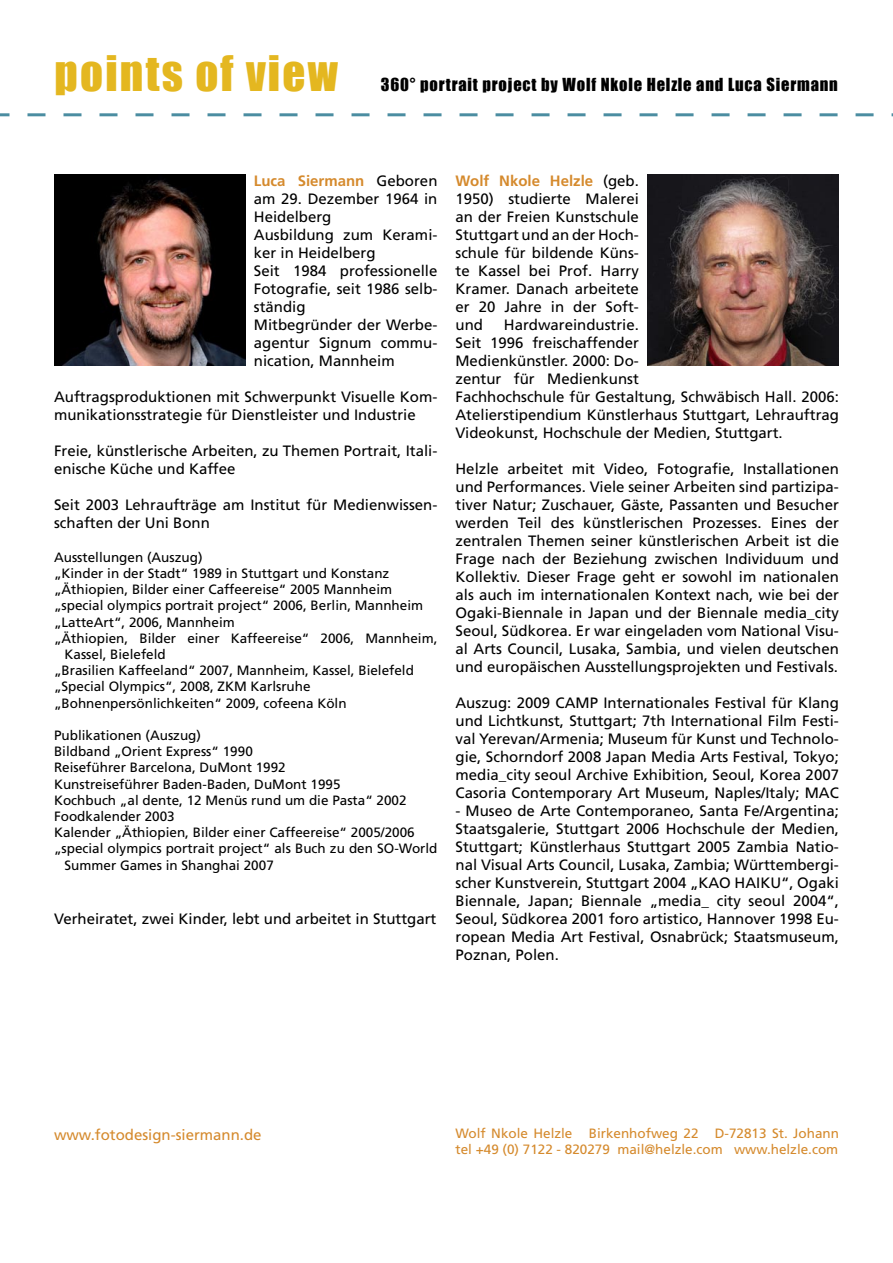
<style>
.page{position:relative;width:893px;height:1263px;background:#fff}
.page>*{position:absolute;margin:0;border:0;box-sizing:border-box;transform-origin:0 0}
.t1{font:45px "Impact";letter-spacing:.05em;color:#e4b720}
.t2{font:16.5px "Impact";letter-spacing:.05em;color:#000}
.t3{font:15px/18px "Frutiger";color:#000}
.t4{font:15px "Frutiger";color:#d58a2d}
.t5{font:13.5px "Frutiger";color:#000}
.t6{font:13.5px/16.2px "Frutiger";color:#d58a2d}
.s1{font-weight:700;color:#d58a2d}
</style>
<div class="page">
<svg style="left:0;top:113px;width:893px;height:3px"></svg>
<img style="left:647px;top:174px;width:192px;height:192px">
<img style="left:54px;top:174px;width:191px;height:192px">
<h1 class="t1" style="left:55px;top:38px;width:285px">points of view</h1>
<p class="t2" style="left:381px;top:72px;width:458px">360° portrait project by Wolf Nkole Helzle and Luca Siermann</p>
<p class="t3" style="left:254px;top:171px;width:185px"><span class="s1">Luca Siermann</span> Geboren am 29. Dezember 1964 in<br>Heidelberg<br>Ausbildung zum Kerami&shy;ker in Heidelberg<br>Seit 1984 professionelle<br>Fotografie, seit 1986 selb&shy;ständig<br>Mitbegründer der Werbe&shy;agentur Signum commu&shy;nication, Mannheim</p>
<p class="t3" style="left:54px;top:387px;width:385px">Auftragsproduktionen mit Schwerpunkt Visuelle Kom&shy;munikationsstrategie für Dienstleister und Industrie</p>
<p class="t3" style="left:54px;top:441px;width:385px">Freie, künstlerische Arbeiten, zu Themen Portrait, Itali&shy;enische Küche und Kaffee</p>
<p class="t3" style="left:54px;top:495px;width:385px">Seit 2003 Lehraufträge am Institut für Medienwissen&shy;schaften der Uni Bonn</p>
<p class="t5" style="left:54px;top:549px;width:150px">Ausstellungen (Auszug)</p>
<p class="t5" style="left:54px;top:565px;width:337px">„Kinder in der Stadt“ 1989 in Stuttgart und Konstanz</p>
<p class="t5" style="left:54px;top:582px;width:340px">„Äthiopien, Bilder einer Caffeereise“ 2005 Mannheim</p>
<p class="t5" style="left:54px;top:598px;width:371px">„special olympics portrait project“ 2006, Berlin, Mannheim</p>
<p class="t5" style="left:54px;top:614px;width:182px">„LatteArt“, 2006, Mannheim</p>
<p class="t5" style="left:54px;top:630px;width:385px">„Äthiopien, Bilder einer Kaffeereise“ 2006, Mannheim,</p>
<p class="t5" style="left:64px;top:646px;width:103px">Kassel, Bielefeld</p>
<p class="t5" style="left:54px;top:663px;width:361px">„Brasilien Kaffeeland“ 2007, Mannheim, Kassel, Bielefeld</p>
<p class="t5" style="left:54px;top:679px;width:258px">„Special Olympics“, 2008, ZKM Karlsruhe</p>
<p class="t5" style="left:54px;top:695px;width:294px">„Bohnenpersönlichkeiten“ 2009, cofeena Köln</p>
<p class="t5" style="left:54px;top:727px;width:149px">Publikationen (Auszug)</p>
<p class="t5" style="left:54px;top:744px;width:200px">Bildband „Orient Express“ 1990</p>
<p class="t5" style="left:54px;top:760px;width:233px">Reiseführer Barcelona, DuMont 1992</p>
<p class="t5" style="left:54px;top:776px;width:288px">Kunstreiseführer Baden-Baden, DuMont 1995</p>
<p class="t5" style="left:54px;top:792px;width:354px">Kochbuch „al dente, 12 Menüs rund um die Pasta“ 2002</p>
<p class="t5" style="left:54px;top:808px;width:122px">Foodkalender 2003</p>
<p class="t5" style="left:54px;top:825px;width:362px">Kalender „Äthiopien, Bilder einer Caffeereise“ 2005/2006</p>
<p class="t5" style="left:54px;top:841px;width:385px">„special olympics portrait project“ als Buch zu den SO-World</p>
<p class="t5" style="left:64px;top:857px;width:211px">Summer Games in Shanghai 2007</p>
<p class="t3" style="left:54px;top:909px;width:384px">Verheiratet, zwei Kinder, lebt und arbeitet in Stuttgart</p>
<p class="t3" style="left:455px;top:171px;width:185px;text-align:justify"><span class="s1">Wolf Nkole Helzle</span> (geb.<br>1950) studierte Malerei an der Freien Kunstschule Stuttgart und an der Hoch&shy;schule für bildende Küns&shy;te Kassel bei Prof. Harry Kramer. Danach arbeitete er 20 Jahre in der Soft&shy;und</p>
<p class="t3" style="left:455px;top:315px;width:385px;text-indent:48px">Hardwareindustrie.<br>Seit 1996 freischaffender<br>Medienkünstler. 2000: Do-<br>zentur für Medienkunst<br>Fachhochschule für Gestaltung, Schwäbisch Hall. 2006:<br>Atelierstipendium Künstlerhaus Stuttgart, Lehrauftrag Videokunst, Hochschule der Medien, Stuttgart.</p>
<p class="t3" style="left:455px;top:459px;width:385px;text-align:justify">Helzle arbeitet mit Video, Fotografie, Installationen und Performances. Viele seiner Arbeiten sind partizipa&shy;tiver Natur; Zuschauer, Gäste, Passanten und Besucher werden Teil des künstlerischen Prozesses. Eines der zentralen Themen seiner künstlerischen Arbeit ist die Frage nach der Beziehung zwischen Individuum und Kollektiv. Dieser Frage geht er sowohl im nationalen als auch im internationalen Kontext nach, wie bei der Ogaki-Biennale in Japan und der Biennale media_city Seoul, Südkorea. Er war eingeladen vom National Visu&shy;al Arts Council, Lusaka, Sambia, und vielen deutschen und europäischen Ausstellungsprojekten und Festivals.</p>
<p class="t3" style="left:455px;top:693px;width:385px;text-align:justify">Auszug: 2009 CAMP Internationales Festival für Klang und Lichtkunst, Stuttgart; 7th International Film Festi&shy;val Yerevan/Armenia; Museum für Kunst und Technolo&shy;gie, Schorndorf 2008 Japan Media Arts Festival, Tokyo; media_city seoul Archive Exhibition, Seoul, Korea 2007<br>Casoria Contemporary Art Museum, Naples/Italy; MAC</p>
<p class="t3" style="left:455px;top:801px;width:385px;text-align:justify">- Museo de Arte Contemporaneo, Santa Fe/Argentina; Staatsgalerie, Stuttgart 2006 Hochschule der Medien, Stuttgart; Künstlerhaus Stuttgart 2005 Zambia Natio&shy;nal Visual Arts Council, Lusaka, Zambia; Württembergi&shy;scher Kunstverein, Stuttgart 2004 „KAO HAIKU“, Ogaki Biennale, Japan; Biennale „media_ city seoul 2004“, Seoul, Südkorea 2001 foro artistico, Hannover 1998 Eu&shy;ropean Media Art Festival, Osnabrück; Staatsmuseum, Poznan, Polen.</p>
<p class="t4" style="left:54px;top:1126px;width:209px">www.fotodesign-siermann.de</p>
<p class="t6" style="left:455px;top:1125px;width:385px">Wolf Nkole Helzle Birkenhofweg 22 D-72813 St. Johann tel +49 (0) 7122 - 820279 mail@helzle.com www.helzle.com</p>
</div>
